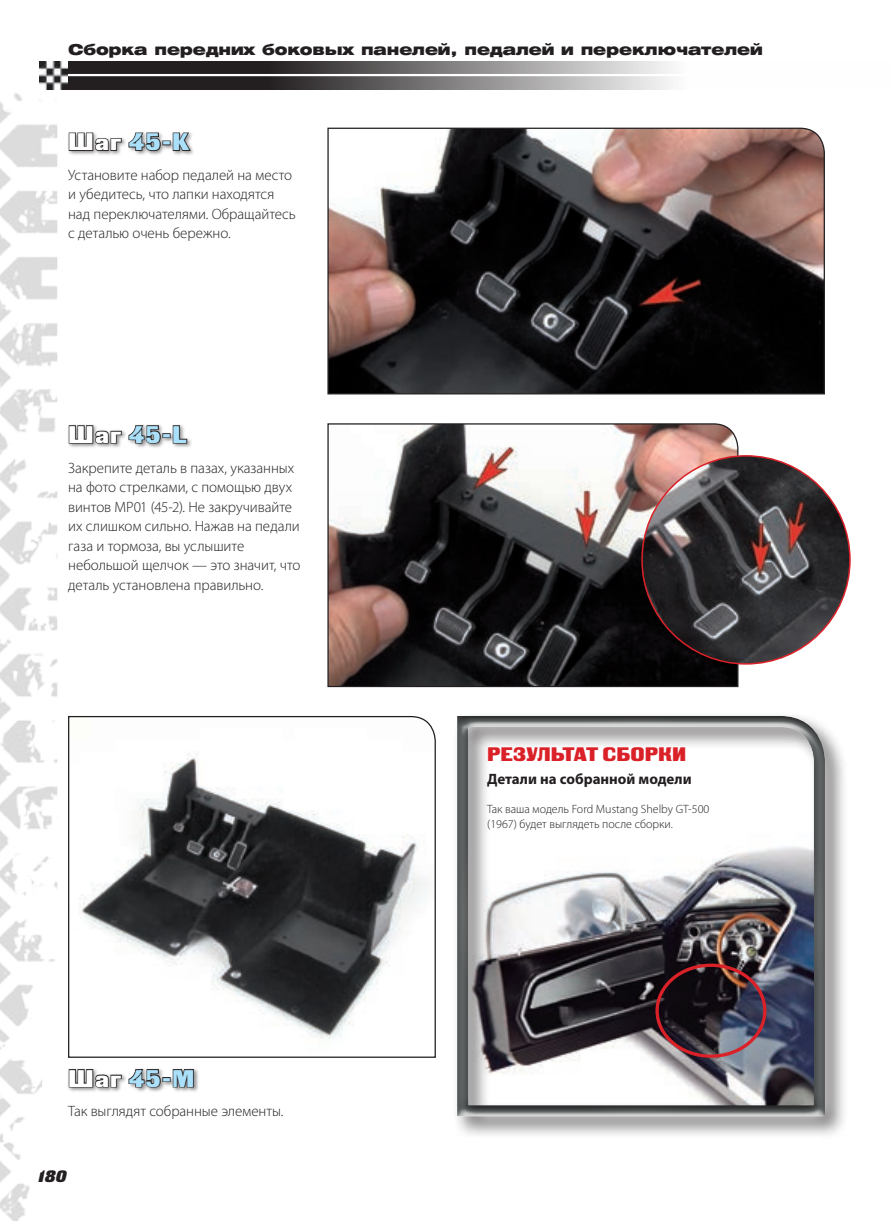
<style>
.page{position:relative;width:893px;height:1221px;background:#fff}
.page>*{position:absolute;margin:0;border:0;box-sizing:border-box;transform-origin:0 0}
.t1{font:24px "Black Grotesk C";letter-spacing:.05em;color:#aae0f9}
.t2{font:19.5px "Black Grotesk C";color:#da2128}
.t3{font:italic 16.5px "Black Grotesk C";color:#231f20}
.t4{font:300 15px/19.5px "Myriad Pro";letter-spacing:-.005em;color:#231f20}
.t5{font:15px "Helios Ext Black C";letter-spacing:-.01em;color:#231f20}
.t6{font:700 15px "Myriad Pro";color:#231f20}
.t7{font:300 12px/15px "Myriad Pro";color:#231f20}
.s1{color:#fff}
</style>
<div class="page">
<img style="left:0;top:89px;width:98px;height:1131px">
<svg style="left:68px;top:61px;width:603px;height:28px"></svg>
<hr style="left:64px;top:74px;width:827px;height:2px;background:#fff">
<img style="left:40px;top:61px;width:28px;height:28px">
<div style="left:67px;top:130px;width:128px;height:26px;background:#231f20;opacity:.5"></div>
<svg style="left:68px;top:132px;width:94px;height:20px"></svg>
<div style="left:162px;top:140px;width:9px;height:5px;border:2px solid #231f20"></div>
<svg style="left:172px;top:132px;width:20px;height:20px"></svg>
<div style="left:67px;top:423px;width:125px;height:25px;background:#231f20;opacity:.5"></div>
<svg style="left:68px;top:424px;width:94px;height:21px"></svg>
<div style="left:162px;top:433px;width:9px;height:5px;border:2px solid #231f20"></div>
<svg style="left:172px;top:424px;width:16px;height:20px"></svg>
<div style="left:67px;top:1066px;width:132px;height:26px;background:#231f20;opacity:.5"></div>
<svg style="left:68px;top:1068px;width:94px;height:20px"></svg>
<div style="left:162px;top:1076px;width:9px;height:5px;border:2px solid #231f20"></div>
<svg style="left:172px;top:1068px;width:23px;height:20px"></svg>
<svg style="left:67px;top:715px;width:369px;height:343px"></svg>
<svg style="left:327px;top:127px;width:498px;height:268px"></svg>
<svg style="left:327px;top:423px;width:412px;height:264px"></svg>
<img style="left:642px;top:456px;width:208px;height:208px;border-radius:104px">
<div style="left:452px;top:710px;width:396px;height:429px;background:#231f20;opacity:.65"></div>
<div style="left:457px;top:714px;width:370px;height:398px;background:#231f20;opacity:.75"></div>
<div style="left:655px;top:963px;width:111px;height:94px;border:3px solid #da2128;border-radius:50%"></div>
<p class="t5" style="left:68px;top:40px;width:696px">Сборка передних боковых панелей, педалей и переключателей</p>
<h1 class="t1" style="left:68px;top:127px;width:123px"><span class="s1">Шаг</span> 45-K</h1>
<p class="t4" style="left:68px;top:165px;width:229px">Установите набор педалей на место и убедитесь, что лапки находятся над переключателями. Обращайтесь с деталью очень бережно.</p>
<h1 class="t1" style="left:68px;top:420px;width:120px"><span class="s1">Шаг</span> 45-L</h1>
<p class="t4" style="left:68px;top:457px;width:234px">Закрепите деталь в пазах, указанных на фото стрелками, с помощью двух винтов MP01 (45-2). Не закручивайте их слишком сильно. Нажав на педали газа и тормоза, вы услышите небольшой щелчок — это значит, что деталь установлена правильно.</p>
<h1 class="t1" style="left:68px;top:1063px;width:128px"><span class="s1">Шаг</span> 45-M</h1>
<p class="t4" style="left:68px;top:1101px;width:217px">Так выглядят собранные элементы.</p>
<p class="t3" style="left:38px;top:1166px;width:30px">180</p>
<h2 class="t2" style="left:487px;top:742px;width:201px">РЕЗУЛЬТАТ СБОРКИ</h2>
<p class="t6" style="left:487px;top:769px;width:206px">Детали на собранной модели</p>
<p class="t7" style="left:487px;top:801px;width:224px">Так ваша модель Ford Mustang Shelby GT-500 (1967) будет выглядеть после сборки.</p>
</div>
